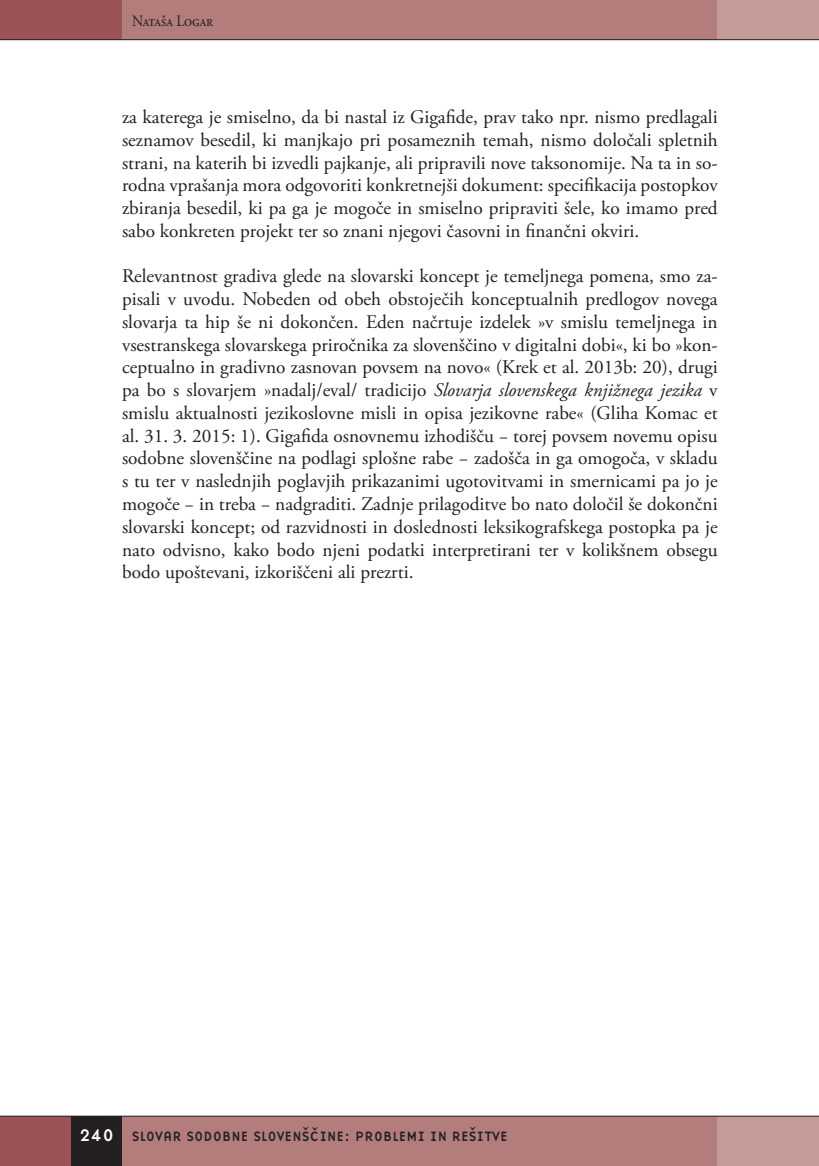
<style>
.page{position:relative;width:819px;height:1166px;background:#fff}
.page>*{position:absolute;margin:0;border:0;box-sizing:border-box;transform-origin:0 0}
.t1{font:19.25px/22.8px "Adobe Garamond Pro";letter-spacing:-.02em;color:#231f20;text-align:justify}
.t2{font:15.75px "Adobe Garamond Pro";color:#231f20;scale:.9 1}
.t3{font:14px "Base Nine";color:#231f20}
.s1{font-style:italic}
.s2{font-size:17.5px;color:#fff}
</style>
<div class="page">
<div style="left:122px;top:1116px;width:620px;height:50px;background:#b37d7c"></div>
<div style="left:717px;top:1116px;width:101px;height:50px;background:#c59b99"></div>
<div style="left:120px;top:0;width:597px;height:40px;background:#b37d7c"></div>
<div style="left:717px;top:0;width:101px;height:40px;background:#c59b99"></div>
<div style="left:0;top:1116px;width:71px;height:50px;background:#9b5358"></div>
<div style="left:71px;top:1116px;width:51px;height:50px;background:#231f20"></div>
<div style="left:0;top:0;width:122px;height:40px;background:#9b5358"></div>
<hr style="left:0;top:39px;width:818px;height:1px;background:#231f20">
<hr style="left:0;top:1116px;width:818px;height:1px;background:#231f20">
<p class="t2" style="left:132px;top:11px;width:92px">Nataša Logar</p>
<p class="t1" style="left:122px;top:106px;width:597px">za katerega je smiselno, da bi nastal iz Gigafide, prav tako npr. nismo predlagali seznamov besedil, ki manjkajo pri posameznih temah, nismo določali spletnih strani, na katerih bi izvedli pajkanje, ali pripravili nove taksonomije. Na ta in so&shy;rodna vprašanja mora odgovoriti konkretnejši dokument: specifikacija postopkov zbiranja besedil, ki pa ga je mogoče in smiselno pripraviti šele, ko imamo pred sabo konkreten projekt ter so znani njegovi časovni in finančni okviri.</p>
<p class="t1" style="left:122px;top:266px;width:597px">Relevantnost gradiva glede na slovarski koncept je temeljnega pomena, smo za&shy;pisali v uvodu. Nobeden od obeh obstoječih konceptualnih predlogov novega slovarja ta hip še ni dokončen. Eden načrtuje izdelek »v smislu temeljnega in vsestranskega slovarskega priročnika za slovenščino v digitalni dobi«, ki bo »kon&shy;ceptualno in gradivno zasnovan povsem na novo« (Krek et al. 2013b: 20), drugi pa bo s slovarjem »nadalj/eval/ tradicijo <span class="s1">Slovarja slovenskega knjižnega jezika</span> v smislu aktualnosti jezikoslovne misli in opisa jezikovne rabe« (Gliha Komac et al. 31. 3. 2015: 1). Gigafida osnovnemu izhodišču − torej povsem novemu opisu sodobne slovenščine na podlagi splošne rabe − zadošča in ga omogoča, v skladu s tu ter v naslednjih poglavjih prikazanimi ugotovitvami in smernicami pa jo je mogoče − in treba − nadgraditi. Zadnje prilagoditve bo nato določil še dokončni slovarski koncept; od razvidnosti in doslednosti leksikografskega postopka pa je nato odvisno, kako bodo njeni podatki interpretirani ter v kolikšnem obsegu bodo upoštevani, izkoriščeni ali prezrti.</p>
<p class="t3" style="left:79px;top:1126px;width:430px"><span class="s2">240</span> SLOVAR SODOBNE SLOVENŠCˇINE: PROBLEMI IN REŠITVE</p>
</div>
